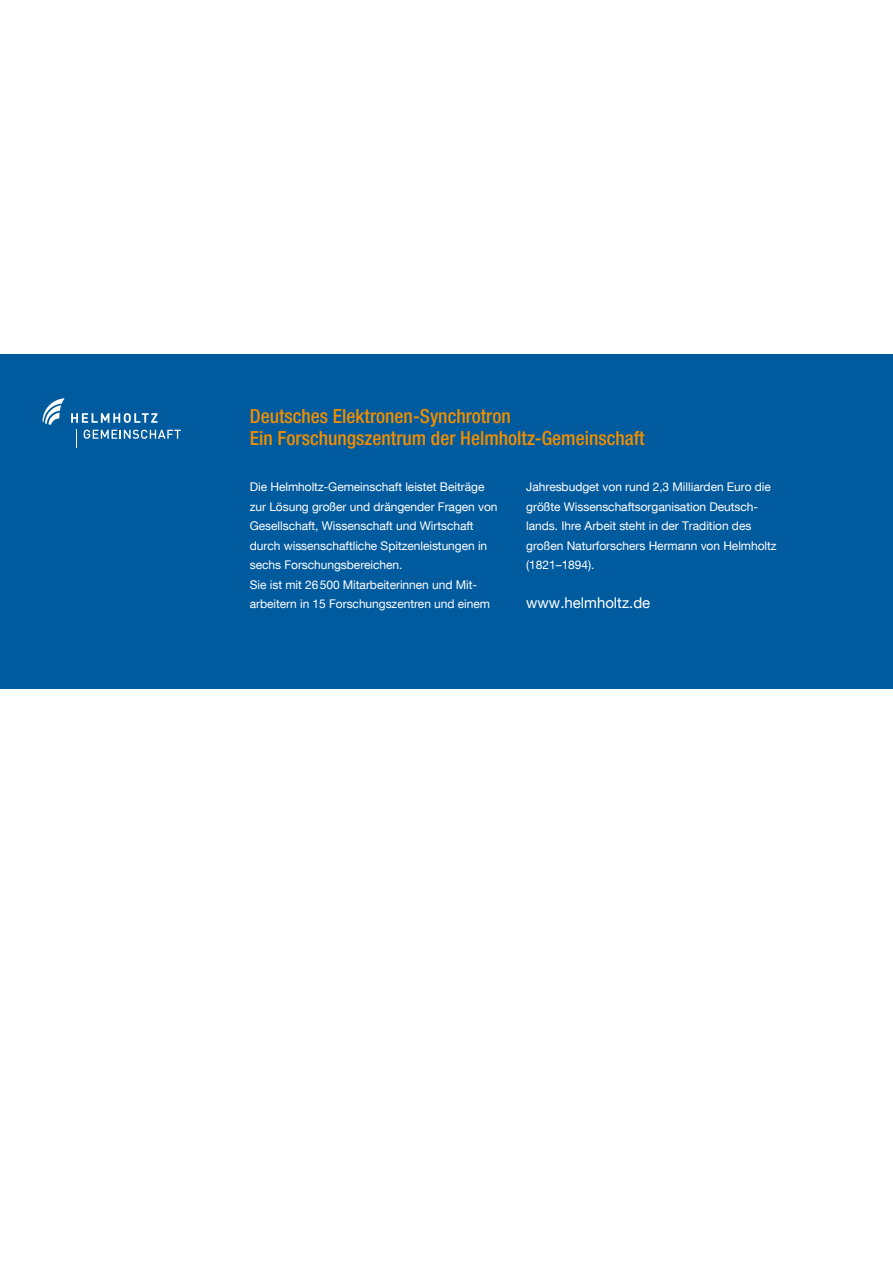
<style>
.page{position:relative;width:893px;height:1263px;background:#fff}
.page>*{position:absolute;margin:0;border:0;box-sizing:border-box;transform-origin:0 0}
.t1{font:19.5px/21.5px "Desy Neue Helvetica 67 Cond M";color:#f18e00}
.t2{font:15px "Desy Neue Helvetica 55 Roman";color:#fff}
.t3{font:12px/19.5px "Desy Neue Helvetica 55 Roman";letter-spacing:-.005em;color:#fff}
</style>
<div class="page">
<div style="left:0;top:355px;width:893px;height:334px;background:#005a9e"></div>
<svg style="left:71px;top:413px;width:86px;height:10px"></svg>
<svg style="left:76px;top:430px;width:1px;height:18px"></svg>
<svg style="left:84px;top:430px;width:97px;height:9px"></svg>
<svg style="left:43px;top:398px;width:22px;height:27px"></svg>
<h1 class="t1" style="left:250px;top:405px;width:396px">Deutsches Elektronen-Synchrotron<br>Ein Forschungszentrum der Helmholtz-Gemeinschaft</h1>
<p class="t3" style="left:250px;top:477px;width:249px">Die Helmholtz-Gemeinschaft leistet Beiträge zur Lösung großer und drängender Fragen von Gesellschaft-, Wissenschaft und Wirtschaft durch wissenschaftliche Spitzenleistungen in sechs Forschungsbereichen.<br>Sie ist mit 26 500 Mitarbeiterinnen und Mit&shy;arbeitern in 1 5 Forschungszentren und einem</p>
<p class="t3" style="left:526px;top:477px;width:252px">Jahres-budget von rund 2,3 Milliarden Euro die größte Wissenschaftsorganisation Deutsch&shy;lands. Ihre Arbeit steht in der Tradition des großen Naturforschers Hermann von Helmholtz (1821</p>
<p class="t3" style="left:556px;top:555px;width:40px">–1894).</p>
<p class="t2" style="left:526px;top:593px;width:126px">www.helmholtz.de</p>
</div>
